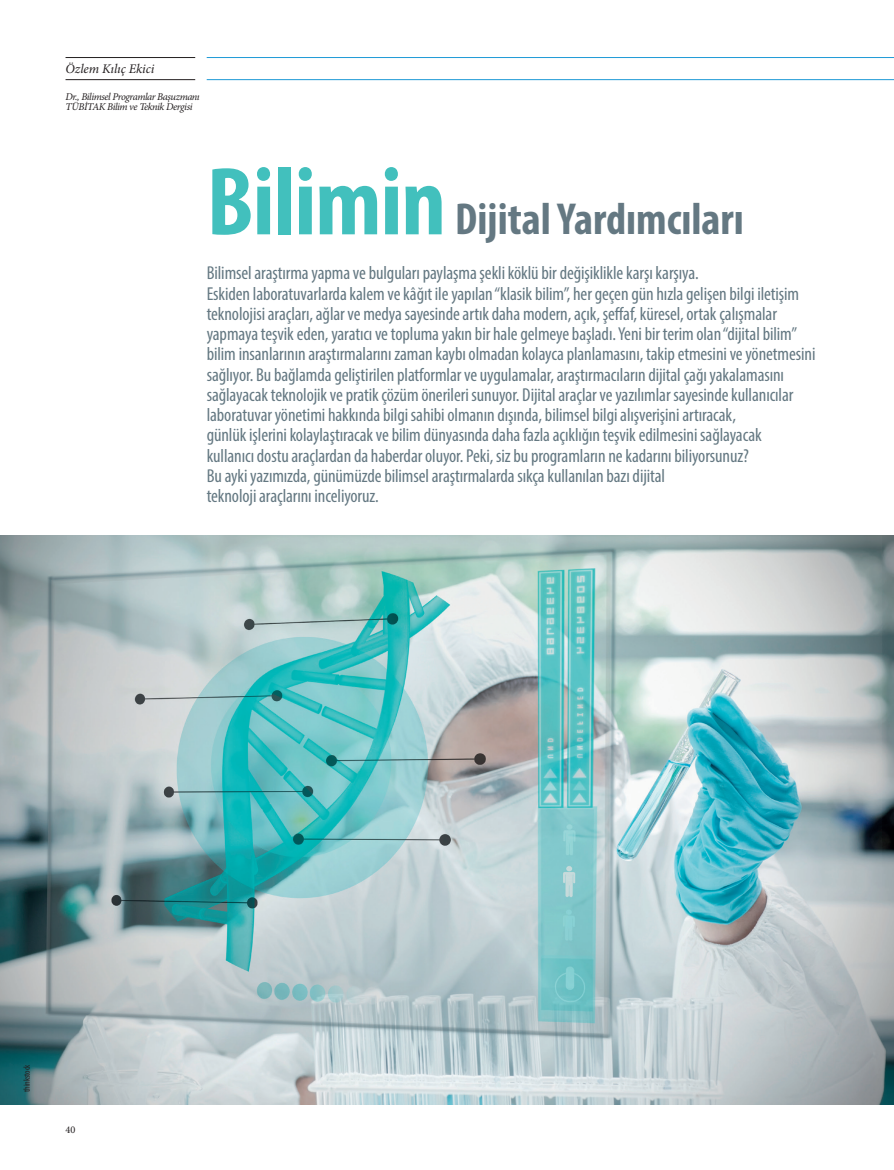
<style>
.page{position:relative;width:894px;height:1170px;background:#fff}
.page>*{position:absolute;margin:0;border:0;box-sizing:border-box;transform-origin:0 0}
.t1{font:700 condensed 45px "Myriad Pro";color:#647882}
.t2{font:condensed 18.75px/20.2px "Myriad Pro";letter-spacing:-.005em;color:#647882}
.t3{font:italic 13.2px "Minion Pro";letter-spacing:-.005em;color:#231f20}
.t4{font:italic 10.35px/10.4px "Minion Pro";letter-spacing:-.04em;color:#231f20}
.t5{font:10.35px "Minion Pro";color:#231f20}
.t6{font:condensed 9px "Myriad Pro";letter-spacing:-.02em;color:#231f20}
.s1{font-size:97.5px;color:#42c0bd}
</style>
<div class="page">
<hr style="left:66px;top:79px;width:129px;height:1px;background:#231f20">
<hr style="left:66px;top:57px;width:129px;height:1px;background:#231f20">
<hr style="left:207px;top:79px;width:687px;height:1px;background:#1d99d6">
<hr style="left:207px;top:57px;width:687px;height:1px;background:#1d99d6">
<img style="left:0;top:536px;width:894px;height:568px">
<p class="t3" style="left:66px;top:60px;width:90px">Özlem Kılıç Ekici</p>
<p class="t4" style="left:66px;top:91px;width:136px">Dr., Bilimsel Programlar Başuzmanı<br>TÜBİTAK Bilim ve Teknik Dergisi</p>
<h1 class="t1" style="left:207px;top:191px;width:539px"><span class="s1">Bilimin</span> Dijital Yardımcıları</h1>
<p class="t2" style="left:207px;top:263px;width:610px">Bilimsel araştırma yapma ve bulguları paylaşma şekli köklü bir değişiklikle karşı karşıya.<br>Eskiden laboratuvarlarda kalem ve kâğıt ile yapılan “klasik bilim”, her geçen gün hızla gelişen bilgi iletişim teknolojisi araçları, ağlar ve medya sayesinde artık daha modern, açık, şeffaf, küresel, ortak çalışmalar yapmaya teşvik eden, yaratıcı ve topluma yakın bir hale gelmeye başladı. Yeni bir terim olan “dijital bilim” bilim insanlarının araştırmalarını zaman kaybı olmadan kolayca planlamasını, takip etmesini ve yönetmesini sağlıyor. Bu bağlamda geliştirilen platformlar ve uygulamalar, araştırmacıların dijital çağı yakalamasını sağlayacak teknolojik ve pratik çözüm önerileri sunuyor. Dijital araçlar ve yazılımlar sayesinde kullanıcılar laboratuvar yönetimi hakkında bilgi sahibi olmanın dışında, bilimsel bilgi alışverişini artıracak,<br>günlük işlerini kolaylaştıracak ve bilim dünyasında daha fazla açıklığın teşvik edilmesini sağlayacak<br>kullanıcı dostu araçlardan da haberdar oluyor. Peki, siz bu programların ne kadarını biliyorsunuz?<br>Bu ayki yazımızda, günümüzde bilimsel araştırmalarda sıkça kullanılan bazı dijital<br>teknoloji araçlarını inceliyoruz.</p>
<p class="t6" style="left:21px;top:1092px;width:28px;rotate:-90deg">thinkstock</p>
<p class="t5" style="left:66px;top:1123px;width:11px">40</p>
</div>
